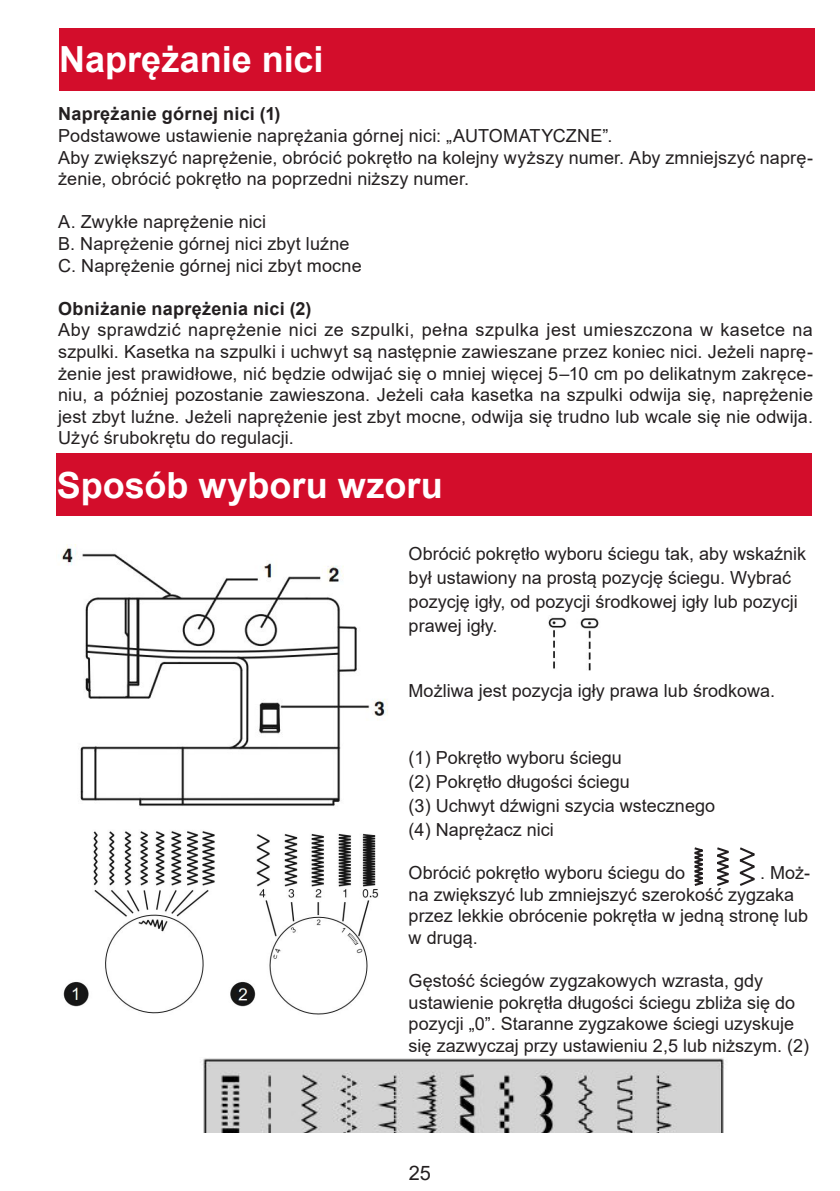
<style>
.page{position:relative;width:840px;height:1191px;background:#fff}
.page>*{position:absolute;margin:0;border:0;box-sizing:border-box;transform-origin:0 0}
.t1{font:700 36px "Arial";color:#fff}
.t2{font:20px "Arial";color:#231f20}
.t3{font:18px/21.6px "Arial";color:#231f20}
.t4{font:700 18px "Arial";letter-spacing:.015em;color:#231f20}
</style>
<div class="page">
<div style="left:59px;top:28px;width:755px;height:63px;background:#d30d2b"></div>
<div style="left:57px;top:454px;width:754px;height:62px;background:#d30d2b"></div>
<img style="left:58px;top:544px;width:330px;height:471px">
<svg style="left:694px;top:847px;width:61px;height:39px"></svg>
<img style="left:548px;top:617px;width:19px;height:52px">
<img style="left:580px;top:618px;width:19px;height:53px">
<img style="left:200px;top:1058px;width:524px;height:74px">
<h1 class="t1" style="left:59px;top:34px;width:266px">Naprężanie nici</h1>
<p class="t4" style="left:58px;top:101px;width:224px">Naprężanie górnej nici (1)</p>
<p class="t3" style="left:58px;top:125px;width:756px">Podstawowe ustawienie naprężania górnej nici: „AUTOMATYCZNE”.<br>Aby zwiększyć naprężenie, obrócić pokrętło na kolejny wyższy numer. Aby zmniejszyć naprę&shy;żenie, obrócić pokrętło na poprzedni niższy numer.</p>
<p class="t3" style="left:58px;top:211px;width:305px">A. Zwykłe naprężenie nici<br>B. Naprężenie górnej nici zbyt luźne<br>C. Naprężenie górnej nici zbyt mocne</p>
<p class="t4" style="left:58px;top:296px;width:254px">Obniżanie naprężenia nici (2)</p>
<p class="t3" style="left:58px;top:319px;width:756px;text-align:justify">Aby sprawdzić naprężenie nici ze szpulki, pełna szpulka jest umieszczona w kasetce na szpulki. Kasetka na szpulki i uchwyt są następnie zawieszane przez koniec nici. Jeżeli naprę&shy;żenie jest prawidłowe, nić będzie odwijać się o mniej więcej 5–10 cm po delikatnym zakręce&shy;niu, a później pozostanie zawieszona. Jeżeli cała kasetka na szpulki odwija się, naprężenie jest zbyt luźne. Jeżeli naprężenie jest zbyt mocne, odwija się trudno lub wcale się nie odwija.<br>Użyć śrubokrętu do regulacji.</p>
<h1 class="t1" style="left:57px;top:460px;width:387px">Sposób wyboru wzoru</h1>
<p class="t3" style="left:408px;top:541px;width:399px;line-height:24px">Obrócić pokrętło wyboru ściegu tak, aby wskaźnik był ustawiony na prostą pozycję ściegu. Wybrać pozycję igły, od pozycji środkowej igły lub pozycji prawej igły.</p>
<p class="t3" style="left:408px;top:679px;width:368px">Możliwa jest pozycja igły prawa lub środkowa.</p>
<p class="t3" style="left:408px;top:745px;width:308px;line-height:24px">(1) Pokrętło wyboru ściegu<br>(2) Pokrętło długości ściegu<br>(3) Uchwyt dźwigni szycia wstecznego (4) Naprężacz nici</p>
<p class="t3" style="left:408px;top:862px;width:278px">Obrócić pokrętło wyboru ściegu do</p>
<p class="t3" style="left:408px;top:862px;width:403px;text-indent:351px">. Moż&shy;na zwiększyć lub zmniejszyć szerokość zygzaka przez lekkie obrócenie pokrętła w jedną stronę lub w drugą.</p>
<p class="t3" style="left:408px;top:970px;width:402px">Gęstość ściegów zygzakowych wzrasta, gdy ustawienie pokrętła długości ściegu zbliża się do pozycji „0”. Staranne zygzakowe ściegi uzyskuje się zazwyczaj przy ustawieniu 2,5 lub niższym. (2)</p>
<p class="t2" style="left:408px;top:1159px;width:24px">25</p>
</div>
